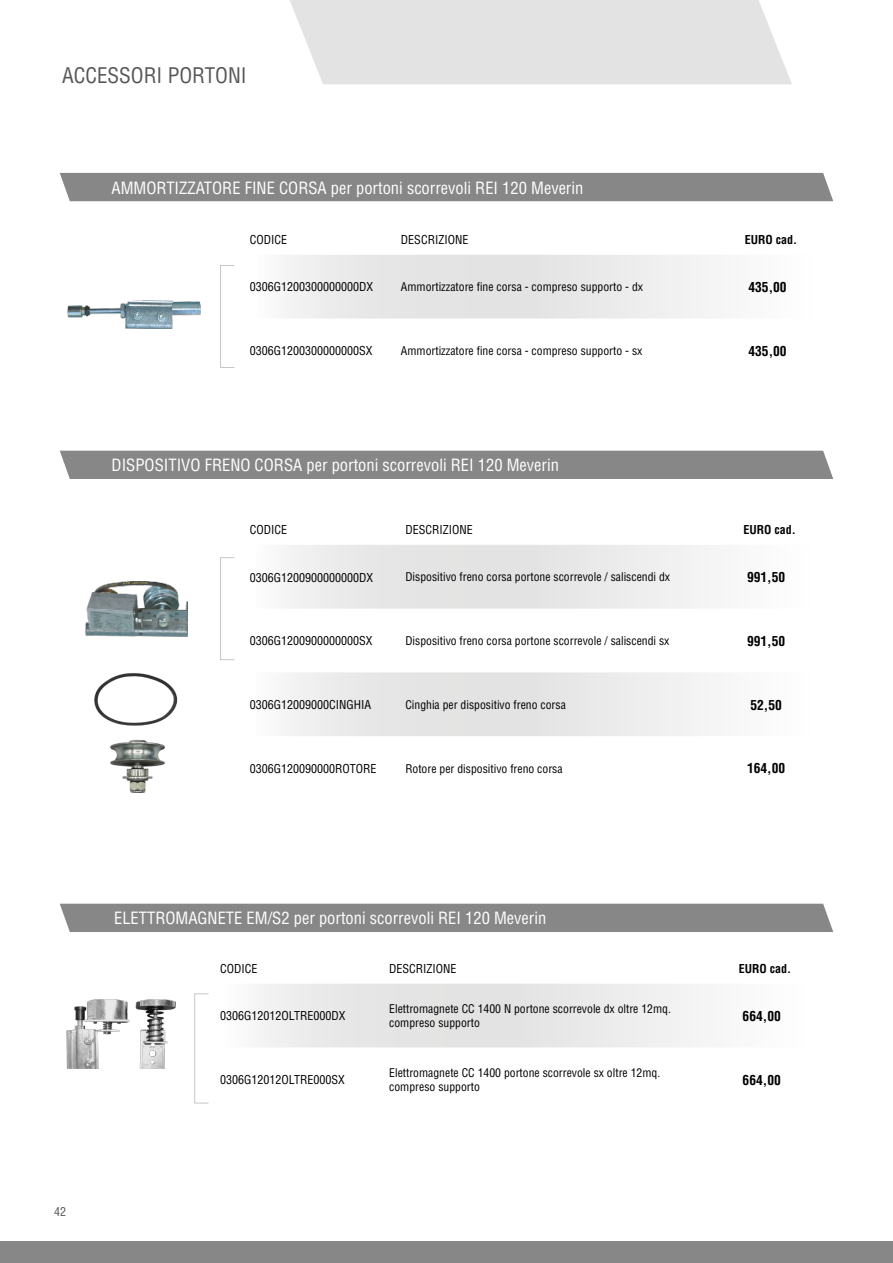
<style>
.page{position:relative;width:893px;height:1263px;background:#fff}
.page>*{position:absolute;margin:0;border:0;box-sizing:border-box;transform-origin:0 0}
.t1{font:condensed 21px "Helvetica";color:#575756}
.t2{font:condensed 16.5px "Helvetica";color:#fff}
.t3{font:700 condensed 13.5px "Helvetica";color:#000}
.t4{font:condensed 12px "Helvetica";color:#000}
.t5{font:700 condensed 12px "Helvetica";color:#000}
.t6{font:condensed 12px "Helvetica";color:#575756}
.t7{font:condensed 11.7px/14.1px "Helvetica";color:#000}
</style>
<div class="page">
<div style="left:0;top:1242px;width:893px;height:21px;background:#878787"></div>
<div style="left:290px;top:0;width:502px;height:84px;background:#e3e3e3"></div>
<div style="left:60px;top:173px;width:773px;height:28px;background:#878787"></div>
<div style="left:60px;top:904px;width:773px;height:28px;background:#878787"></div>
<svg style="left:286px;top:255px;width:424px;height:64px"></svg>
<svg style="left:286px;top:545px;width:423px;height:191px"></svg>
<svg style="left:258px;top:984px;width:442px;height:63px"></svg>
<img style="left:110px;top:739px;width:55px;height:54px">
<img style="left:68px;top:300px;width:133px;height:28px">
<img style="left:86px;top:581px;width:102px;height:55px">
<div style="left:60px;top:451px;width:773px;height:28px;background:#878787"></div>
<img style="left:66px;top:999px;width:110px;height:70px">
<img style="left:94px;top:673px;width:84px;height:53px">
<div style="left:220px;top:265px;width:15px;height:103px;border:1px solid #c6c6c6"></div>
<div style="left:220px;top:557px;width:15px;height:103px;border:1px solid #c6c6c6"></div>
<div style="left:194px;top:993px;width:15px;height:110px;border:1px solid #c6c6c6"></div>
<h1 class="t1" style="left:62px;top:63px;width:186px">ACCESSORI PORTONI</h1>
<h2 class="t2" style="left:112px;top:178px;width:473px">AMMORTIZZATORE FINE CORSA per portoni scorrevoli REI 120 Meverin</h2>
<p class="t4" style="left:250px;top:232px;width:39px">CODICE</p>
<p class="t4" style="left:401px;top:232px;width:69px">DESCRIZIONE</p>
<p class="t5" style="left:745px;top:232px;width:54px">EURO cad.</p>
<p class="t4" style="left:250px;top:280px;width:125px">0306G1200300000000DX</p>
<p class="t7" style="left:401px;top:280px;width:244px">Ammortizzatore fine corsa - compreso supporto - dx</p>
<p class="t3" style="left:748px;top:279px;width:40px">435,00</p>
<p class="t4" style="left:250px;top:343px;width:124px">0306G1200300000000SX</p>
<p class="t7" style="left:401px;top:344px;width:243px">Ammortizzatore fine corsa - compreso supporto - sx</p>
<p class="t3" style="left:748px;top:342px;width:40px">435,00</p>
<h2 class="t2" style="left:112px;top:455px;width:449px">DISPOSITIVO FRENO CORSA per portoni scorrevoli REI 120 Meverin</h2>
<p class="t4" style="left:250px;top:522px;width:39px">CODICE</p>
<p class="t4" style="left:405px;top:522px;width:69px">DESCRIZIONE</p>
<p class="t5" style="left:743px;top:522px;width:54px">EURO cad.</p>
<p class="t4" style="left:250px;top:570px;width:125px">0306G1200900000000DX</p>
<p class="t7" style="left:405px;top:570px;width:266px">Dispositivo freno corsa portone scorrevole / saliscendi dx</p>
<p class="t3" style="left:747px;top:569px;width:40px">991,50</p>
<p class="t4" style="left:250px;top:633px;width:124px">0306G1200900000000SX</p>
<p class="t7" style="left:405px;top:634px;width:266px">Dispositivo freno corsa portone scorrevole / saliscendi sx</p>
<p class="t3" style="left:747px;top:632px;width:40px">991,50</p>
<p class="t4" style="left:250px;top:697px;width:123px">0306G12009000CINGHIA</p>
<p class="t7" style="left:405px;top:697px;width:162px">Cinghia per dispositivo freno corsa</p>
<p class="t3" style="left:750px;top:696px;width:33px">52,50</p>
<p class="t4" style="left:250px;top:761px;width:128px">0306G120090000ROTORE</p>
<p class="t7" style="left:405px;top:761px;width:159px">Rotore per dispositivo freno corsa</p>
<p class="t3" style="left:747px;top:760px;width:40px">164,00</p>
<h2 class="t2" style="left:114px;top:908px;width:434px">ELETTROMAGNETE EM/S2 per portoni scorrevoli REI 120 Meverin</h2>
<p class="t4" style="left:220px;top:961px;width:39px">CODICE</p>
<p class="t4" style="left:389px;top:961px;width:69px">DESCRIZIONE</p>
<p class="t5" style="left:739px;top:961px;width:54px">EURO cad.</p>
<p class="t4" style="left:220px;top:1008px;width:127px">0306G12012OLTRE000DX</p>
<p class="t7" style="left:389px;top:1002px;width:283px">Elettromagnete CC 1400 N portone scorrevole dx oltre 12mq. compreso supporto</p>
<p class="t3" style="left:743px;top:1007px;width:40px">664,00</p>
<p class="t6" style="left:54px;top:1204px;width:13px">42</p>
<p class="t4" style="left:220px;top:1072px;width:126px">0306G12012OLTRE000SX</p>
<p class="t7" style="left:389px;top:1066px;width:272px">Elettromagnete CC 1400 portone scorrevole sx oltre 12mq. compreso supporto</p>
<p class="t3" style="left:743px;top:1071px;width:40px">664,00</p>
</div>
